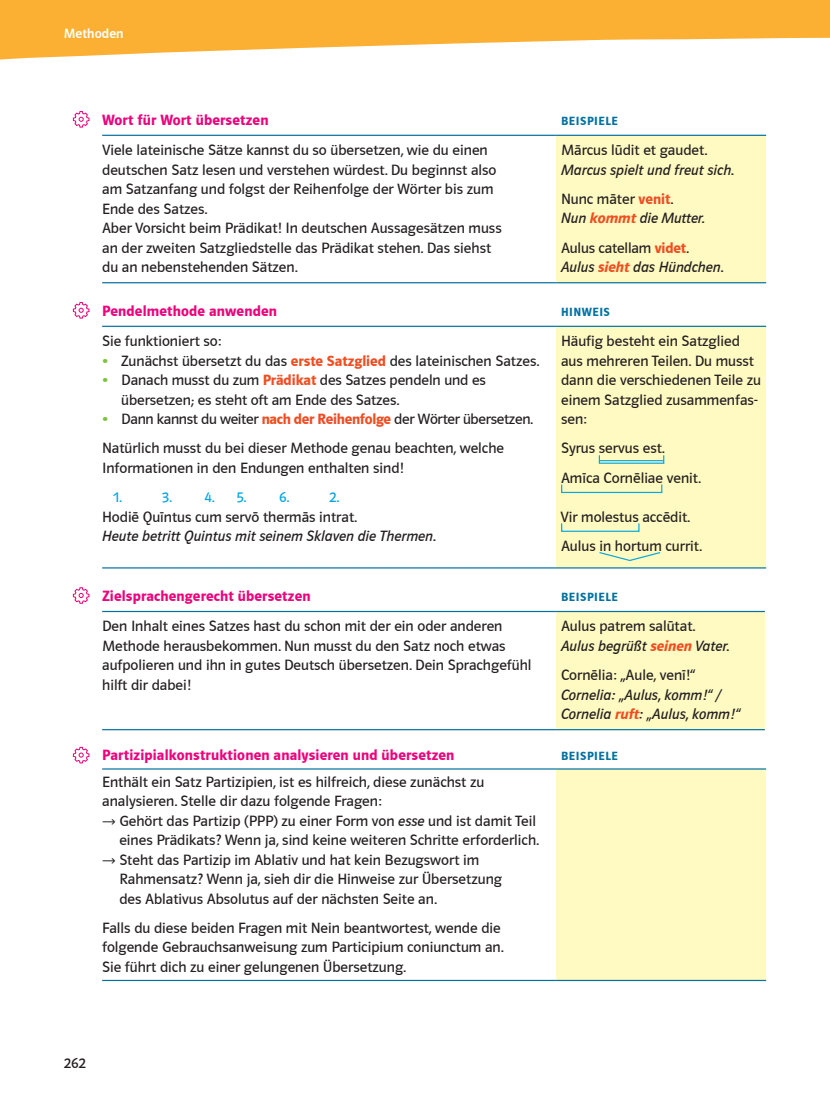
<style>
.page{position:relative;width:830px;height:1106px;background:#fff}
.page>*{position:absolute;margin:0;border:0;box-sizing:border-box;transform-origin:0 0}
.t1{font:15px/19.5px "Polo CE11 K Buch";color:#231f20}
.t2{font:italic 15px/29.2px "Polo CE11 K Buch";color:#231f20}
.t3{font:15px "Polo CE11 K Hfett";letter-spacing:.01em;color:#ed027c}
.t4{font:15px "Polo CE11 K Buch";color:#08a7e0}
.t5{font:13.5px "Polo CE11 K Krftg";letter-spacing:.005em;color:#fff}
.t6{font:12px "Polo CE11 K Hfett";letter-spacing:.05em;color:#0071a1}
.s1{font-style:normal}
.s2{font-family:"Polo CE11 K Hfett";font-style:normal;color:#f04d22}
.s3{font-style:italic}
.s4{font-family:"Polo CE11 K Hfett Kursiv";color:#f04d22}
.s5{font-family:"Polo CE11 K Hfett";color:#f04d22}
.s6{font-family:"Polo CE11 K Hfett Kursiv";font-style:normal;color:#f04d22}
.s7{color:#7fc241}
</style>
<div class="page">
<div style="left:556px;top:135px;width:209px;height:148px;background:#fffac1"></div>
<hr style="left:102px;top:135px;width:454px;height:1px;background:#0071a1">
<hr style="left:556px;top:135px;width:209px;height:1px;background:#0071a1">
<hr style="left:102px;top:282px;width:454px;height:1px;background:#0071a1">
<hr style="left:556px;top:282px;width:209px;height:1px;background:#0071a1">
<div style="left:556px;top:326px;width:209px;height:242px;background:#fffac1"></div>
<hr style="left:102px;top:326px;width:454px;height:1px;background:#0071a1">
<hr style="left:556px;top:326px;width:209px;height:1px;background:#0071a1">
<hr style="left:102px;top:567px;width:454px;height:1px;background:#0071a1">
<hr style="left:556px;top:567px;width:209px;height:1px;background:#0071a1">
<div style="left:556px;top:611px;width:208px;height:118px;background:#fffac1"></div>
<hr style="left:102px;top:611px;width:454px;height:1px;background:#0071a1">
<hr style="left:556px;top:611px;width:208px;height:1px;background:#0071a1">
<hr style="left:102px;top:729px;width:454px;height:1px;background:#0071a1">
<hr style="left:556px;top:729px;width:208px;height:1px;background:#0071a1">
<div style="left:556px;top:769px;width:209px;height:211px;background:#fffac1"></div>
<hr style="left:102px;top:768px;width:454px;height:1px;background:#0071a1">
<hr style="left:556px;top:768px;width:209px;height:1px;background:#0071a1">
<hr style="left:102px;top:979px;width:454px;height:2px;background:#0071a1">
<hr style="left:556px;top:979px;width:209px;height:2px;background:#0071a1">
<svg style="left:73px;top:111px;width:17px;height:17px"></svg>
<svg style="left:73px;top:302px;width:17px;height:17px"></svg>
<div style="left:598px;top:454px;width:66px;height:10px;border:1px solid #08a7e0"></div>
<hr style="left:599px;top:460px;width:64px;height:1px;background:#08a7e0">
<div style="left:561px;top:484px;width:101px;height:9px;border:1px solid #08a7e0"></div>
<div style="left:561px;top:523px;width:78px;height:9px;border:1px solid #08a7e0"></div>
<svg style="left:599px;top:552px;width:62px;height:9px"></svg>
<svg style="left:73px;top:587px;width:17px;height:17px"></svg>
<svg style="left:73px;top:746px;width:17px;height:17px"></svg>
<svg style="left:0;top:0;width:830px;height:60px"></svg>
<p class="t5" style="left:64px;top:26px;width:61px">Methoden</p>
<p class="t3" style="left:102px;top:111px;width:168px">Wort für Wort übersetzen</p>
<p class="t6" style="left:561px;top:114px;width:58px">BEISPIELE</p>
<p class="t1" style="left:102px;top:140px;width:401px">Viele lateinische Sätze kannst du so übersetzen, wie du einen deutschen Satz lesen und verstehen würdest. Du beginnst also am Satzanfang und folgst der Reihenfolge der Wörter bis zum Ende des Satzes.<br>Aber Vorsicht beim Prädikat! In deutschen Aussagesätzen muss an der zweiten Satzgliedstelle das Prädikat stehen. Das siehst du an nebenstehenden Sätzen.</p>
<p class="t1" style="left:560px;top:140px;width:148px">Mārcus lūdit et gaudet.</p>
<p class="t2" style="left:560px;top:155px;width:175px">Marcus spielt und freut sich.<br><span class="s1">Nunc māter</span> <span class="s2">venit</span><span class="s1">.</span></p>
<p class="t1" style="left:560px;top:204px;width:145px;line-height:29.2px"><span class="s3">Nun</span> <span class="s4">kommt</span> <span class="s3">die Mutter.<br></span>Aulus catellam <span class="s5">videt</span>.</p>
<p class="t2" style="left:560px;top:253px;width:164px">Aulus <span class="s6">sieht</span> das Hündchen.</p>
<p class="t3" style="left:102px;top:302px;width:176px">Pendelmethode anwenden</p>
<p class="t6" style="left:561px;top:305px;width:50px">HINWEIS</p>
<p class="t1" style="left:102px;top:331px;width:121px">Sie funktioniert so:</p>
<p class="t1" style="left:102px;top:351px;width:438px"><span class="s7">•</span> Zunächst übersetzt du das <span class="s5">erste Satzglied</span> des lateinischen Satzes.</p>
<p class="t1" style="left:121px;top:370px;width:366px;text-indent:-19px"><span class="s7">•</span> Danach musst du zum <span class="s5">Prädikat</span> des Satzes pendeln und es übersetzen; es steht oft am Ende des Satzes.</p>
<p class="t1" style="left:102px;top:405px;width:432px;line-height:29.2px"><span class="s7">•</span> Dann kannst du weiter <span class="s5">nach der Reihenfolge</span> der Wörter übersetzen.<br>Natürlich musst du bei dieser Methode genau beachten, welche</p>
<p class="t1" style="left:102px;top:458px;width:303px">Informationen in den Endungen enthalten sind!</p>
<p class="t4" style="left:113px;top:489px;width:11px">1.</p>
<p class="t4" style="left:162px;top:489px;width:54px">3. 4.</p>
<p class="t4" style="left:236px;top:489px;width:54px">5. 6.</p>
<p class="t4" style="left:329px;top:489px;width:12px">2.</p>
<p class="t1" style="left:102px;top:507px;width:256px">Hodiē Quīntus cum servō thermās intrat.</p>
<p class="t2" style="left:102px;top:522px;width:336px">Heute betritt Quintus mit seinem Sklaven die Thermen.</p>
<p class="t1" style="left:561px;top:331px;width:201px">Häufig besteht ein Satzglied aus mehreren Teilen. Du musst dann die verschiedenen Teile zu einem Satzglied zusammenfas&shy;sen:</p>
<p class="t1" style="left:561px;top:434px;width:141px;line-height:29.2px">Syrus servus est.<br>Amīca Cornēliae venit.</p>
<p class="t1" style="left:560px;top:502px;width:143px;line-height:29.2px">Vir molestus accēdit.<br>Aulus in hortum currit.</p>
<p class="t3" style="left:102px;top:587px;width:210px">Zielsprachengerecht übersetzen</p>
<p class="t6" style="left:561px;top:590px;width:58px">BEISPIELE</p>
<p class="t1" style="left:102px;top:616px;width:430px">Den Inhalt eines Satzes hast du schon mit der ein oder anderen Methode herausbekommen. Nun musst du den Satz noch etwas aufpolieren und ihn in gutes Deutsch übersetzen. Dein Sprachgefühl hilft dir dabei!</p>
<p class="t1" style="left:561px;top:616px;width:170px">Aulus patrem salūtat.<br><span class="s3">Aulus begrüßt</span> <span class="s4">seinen</span> <span class="s3">Vater.</span></p>
<p class="t1" style="left:561px;top:665px;width:136px">Cornēlia: „Aule, venī!“</p>
<p class="t2" style="left:561px;top:685px;width:180px;line-height:19.5px">Cornelia: „Aulus, komm!“ /<br>Cornelia <span class="s6">ruft</span>: „Aulus, komm!“</p>
<p class="t3" style="left:102px;top:747px;width:353px">Partizipialkonstruktionen analysieren und übersetzen</p>
<p class="t6" style="left:561px;top:749px;width:58px">BEISPIELE</p>
<p class="t1" style="left:102px;top:772px;width:383px">Enthält ein Satz Partizipien, ist es hilfreich, diese zunächst zu analysieren. Stelle dir dazu folgende Fragen:</p>
<p class="t1" style="left:119px;top:811px;width:421px">Gehört das Partizip (PPP) zu einer Form von <span class="s3">esse</span> und ist damit Teil eines Prädikats? Wenn ja, sind keine weiteren Schritte erforderlich.<br>Steht das Partizip im Ablativ und hat kein Bezugswort im Rahmensatz? Wenn ja, sieh dir die Hinweise zur Übersetzung<br>des Ablativus Absolutus auf der nächsten Seite an.</p>
<p class="t1" style="left:102px;top:918px;width:403px">Falls du diese beiden Fragen mit Nein beantwortest, wende die folgende Gebrauchsanweisung zum Participium coniunctum an.<br>Sie führt dich zu einer gelungenen Übersetzung.</p>
<p class="t1" style="left:64px;top:1053px;width:23px">262</p>
</div>
